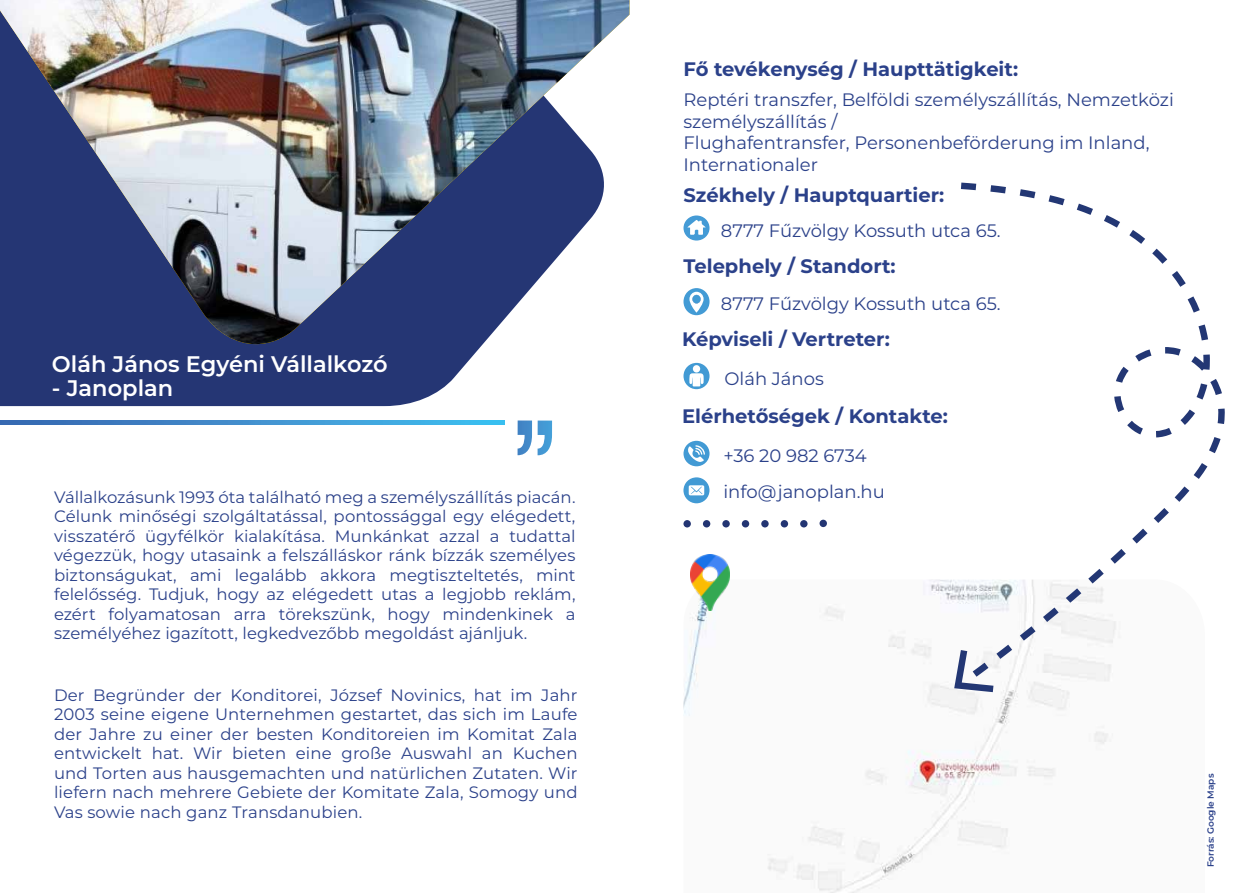
<style>
.page{position:relative;width:1259px;height:893px;background:#fff}
.page>*{position:absolute;margin:0;border:0;box-sizing:border-box;transform-origin:0 0}
.t1{font:600 22.5px "Montserrat";color:#fff}
.t2{font:700 19.5px "Montserrat";color:#2b418a}
.t3{font:18px/21.6px "Montserrat";color:#2b418a}
.t4{font:16.5px/19.5px "Montserrat";letter-spacing:.01em;color:#2b418a;text-align:justify}
.t5{font:600 9px "Montserrat";color:#2b418a}
</style>
<div class="page">
<svg style="left:683px;top:215px;width:26px;height:26px"></svg>
<svg style="left:683px;top:441px;width:26px;height:25px"></svg>
<svg style="left:683px;top:477px;width:26px;height:26px"></svg>
<svg style="left:683px;top:363px;width:26px;height:26px"></svg>
<svg style="left:683px;top:288px;width:26px;height:27px"></svg>
<div style="left:692px;top:295px;width:8px;height:8px;background:#429ad4;border-radius:50%"></div>
<div style="left:0;top:344px;width:483px;height:62px;background:#253674"></div>
<img style="left:0;top:0;width:629px;height:344px">
<img style="left:683px;top:580px;width:430px;height:313px">
<svg style="left:961px;top:183px;width:264px;height:494px"></svg>
<svg style="left:954px;top:650px;width:39px;height:42px"></svg>
<div style="left:742px;top:520px;width:7px;height:7px;background:#233573;border-radius:50%"></div>
<div style="left:683px;top:520px;width:8px;height:7px;background:#233573;border-radius:50%"></div>
<div style="left:819px;top:520px;width:8px;height:7px;background:#233573;border-radius:50%"></div>
<div style="left:780px;top:520px;width:8px;height:7px;background:#233573;border-radius:50%"></div>
<div style="left:722px;top:520px;width:8px;height:7px;background:#233573;border-radius:50%"></div>
<div style="left:761px;top:520px;width:7px;height:7px;background:#233573;border-radius:50%"></div>
<div style="left:703px;top:520px;width:7px;height:7px;background:#233573;border-radius:50%"></div>
<div style="left:800px;top:520px;width:7px;height:7px;background:#233573;border-radius:50%"></div>
<svg style="left:0;top:420px;width:504px;height:5px;background:#3e91cf"></svg>
<svg style="left:517px;top:420px;width:35px;height:35px"></svg>
<img style="left:690px;top:554px;width:39px;height:56px">
<h1 class="t1" style="left:52px;top:349px;width:337px">Oláh János Egyéni Vállalkozó</h1>
<h1 class="t1" style="left:52px;top:373px;width:123px">- Janoplan</h1>
<p class="t4" style="left:54px;top:487px;width:523px">Vállalkozásunk 1993 óta található meg a személyszállítás piacán.<br>Célunk minőségi szolgáltatással, pontossággal egy elégedett, visszatérő ügyfélkör kialakítása. Munkánkat azzal a tudattal végezzük, hogy utasaink a felszálláskor ránk bízzák személyes biztonságukat, ami legalább akkora megtiszteltetés, mint felelősség. Tudjuk, hogy az elégedett utas a legjobb reklám, ezért folyamatosan arra törekszünk, hogy mindenkinek a személyéhez igazított, legkedvezőbb megoldást ajánljuk.</p>
<p class="t4" style="left:54px;top:685px;width:525px">Der Begründer der Konditorei, József Novinics, hat im Jahr 2003 seine eigene Unternehmen gestartet, das sich im Laufe der Jahre zu einer der besten Konditoreien im Komitat Zala entwickelt hat. Wir bieten eine große Auswahl an Kuchen und Torten aus hausgemachten und natürlichen Zutaten. Wir liefern nach mehrere Gebiete der Komitate Zala, Somogy und Vas sowie nach ganz Transdanubien.</p>
<p class="t2" style="left:683px;top:55px;width:336px">Fő tevékenység / Haupttätigkeit:</p>
<p class="t3" style="left:683px;top:88px;width:492px">Reptéri transzfer, Belföldi személyszállítás, Nemzetközi személyszállítás /<br>Flughafentransfer, Personenbeförderung im Inland, Internationaler</p>
<p class="t2" style="left:683px;top:181px;width:262px">Székhely / Hauptquartier:</p>
<p class="t3" style="left:721px;top:219px;width:281px">8777 Fűzvölgy Kossuth utca 65.</p>
<p class="t2" style="left:683px;top:252px;width:214px">Telephely / Standort:</p>
<p class="t3" style="left:721px;top:293px;width:281px">8777 Fűzvölgy Kossuth utca 65.</p>
<p class="t2" style="left:682px;top:325px;width:209px">Képviseli / Vertreter:</p>
<p class="t3" style="left:724px;top:368px;width:101px">Oláh János</p>
<p class="t2" style="left:682px;top:402px;width:267px">Elérhetőségek / Kontakte:</p>
<p class="t3" style="left:723px;top:437px;width:163px;line-height:36.2px">+36 20 982 6734 info@janoplan.hu</p>
<p class="t5" style="left:1204px;top:867px;width:95px;rotate:-90deg">Forrás: Google Maps</p>
</div>
